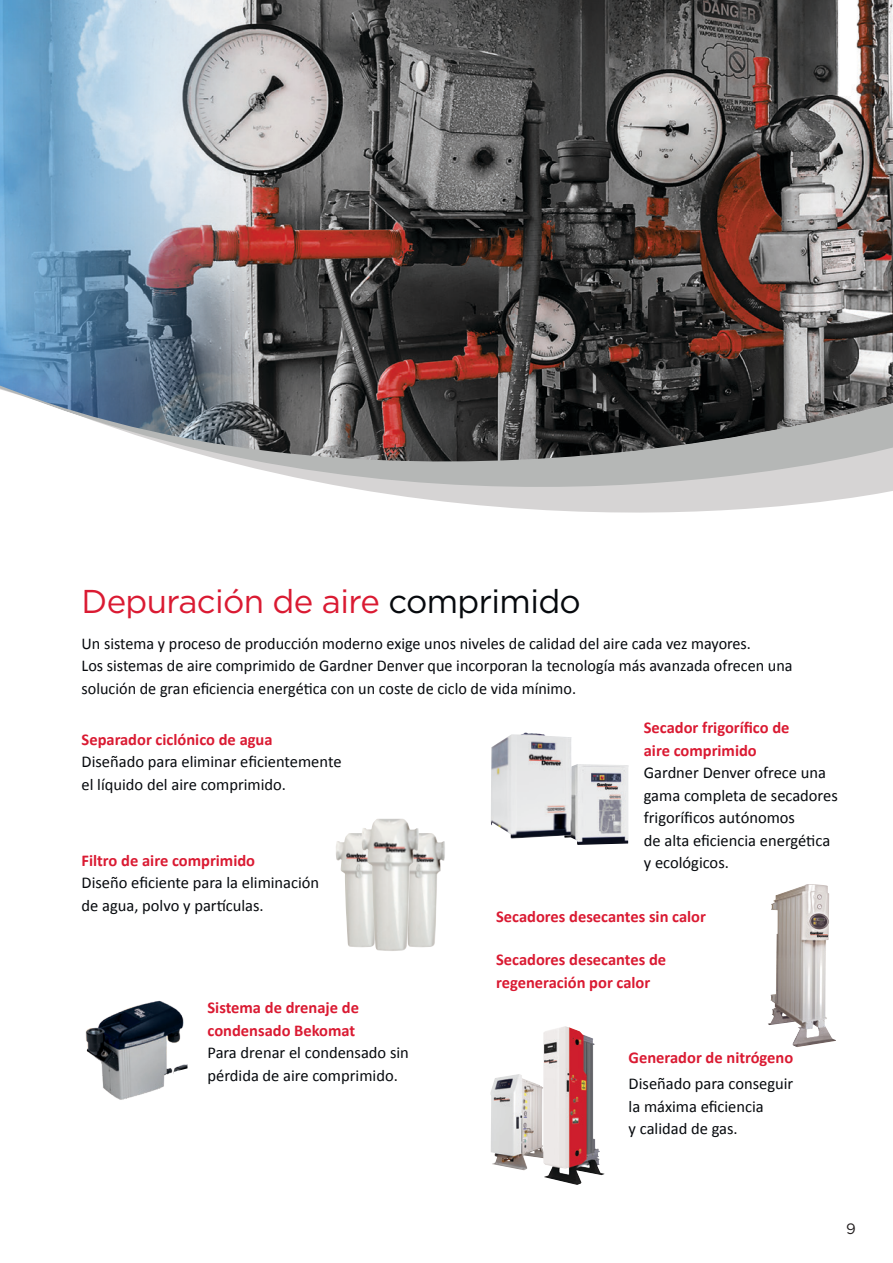
<style>
.page{position:relative;width:893px;height:1263px;background:#fff}
.page>*{position:absolute;margin:0;border:0;box-sizing:border-box;transform-origin:0 0}
.t1{font:33px "Gotham";letter-spacing:-.02em;color:#da1a32}
.t2{font:16.5px/22.5px "Calibri";color:#06090d}
.t3{font:700 16.5px/22.5px "Calibri";color:#da1a32}
.t4{font:15px "Gotham";color:#231f20}
.s1{color:#06090d}
</style>
<div class="page">
<img style="left:0;top:0;width:893px;height:223px">
<img style="left:0;top:223px;width:893px;height:290px">
<img style="left:419px;top:833px;width:26px;height:114px">
<img style="left:336px;top:833px;width:26px;height:114px">
<img style="left:362px;top:819px;width:57px;height:132px">
<img style="left:768px;top:884px;width:68px;height:163px">
<img style="left:572px;top:764px;width:57px;height:81px">
<img style="left:491px;top:732px;width:81px;height:107px">
<img style="left:85px;top:1000px;width:102px;height:100px">
<img style="left:490px;top:1074px;width:53px;height:96px">
<img style="left:543px;top:1026px;width:61px;height:159px">
<h1 class="t1" style="left:82px;top:580px;width:501px">Depuración de aire <span class="s1">comprimido</span></h1>
<p class="t2" style="left:82px;top:631px;width:713px">Un sistema y proceso de producción moderno exige unos niveles de calidad del aire cada vez mayores.<br>Los sistemas de aire comprimido de Gardner Denver que incorporan la tecnología más avanzada ofrecen una solución de gran eficiencia energética con un coste de ciclo de vida mínimo.</p>
<p class="t3" style="left:82px;top:727px;width:193px">Separador ciclónico de agua</p>
<p class="t2" style="left:82px;top:750px;width:262px">Diseñado para eliminar eficientemente el líquido del aire comprimido.</p>
<p class="t3" style="left:644px;top:716px;width:147px">Secador frigorífico de aire comprimido</p>
<p class="t2" style="left:644px;top:761px;width:196px">Gardner Denver ofrece una gama completa de secadores frigoríficos autónomos<br>de alta eficiencia energética y ecológicos.</p>
<p class="t3" style="left:496px;top:904px;width:211px">Secadores desecantes sin calor</p>
<p class="t3" style="left:496px;top:948px;width:172px">Secadores desecantes de regeneración por calor</p>
<p class="t3" style="left:82px;top:848px;width:175px">Filtro de aire comprimido</p>
<p class="t2" style="left:82px;top:871px;width:239px">Diseño eficiente para la eliminación de agua, polvo y partículas.</p>
<p class="t3" style="left:207px;top:996px;width:153px">Sistema de drenaje de condensado Bekomat</p>
<p class="t2" style="left:207px;top:1041px;width:203px">Para drenar el condensado sin pérdida de aire comprimido.</p>
<p class="t3" style="left:629px;top:1045px;width:166px">Generador de nitrógeno</p>
<p class="t2" style="left:629px;top:1072px;width:166px">Diseñado para conseguir la máxima eficiencia<br>y calidad de gas.</p>
<p class="t4" style="left:846px;top:1219px;width:11px">9</p>
</div>
